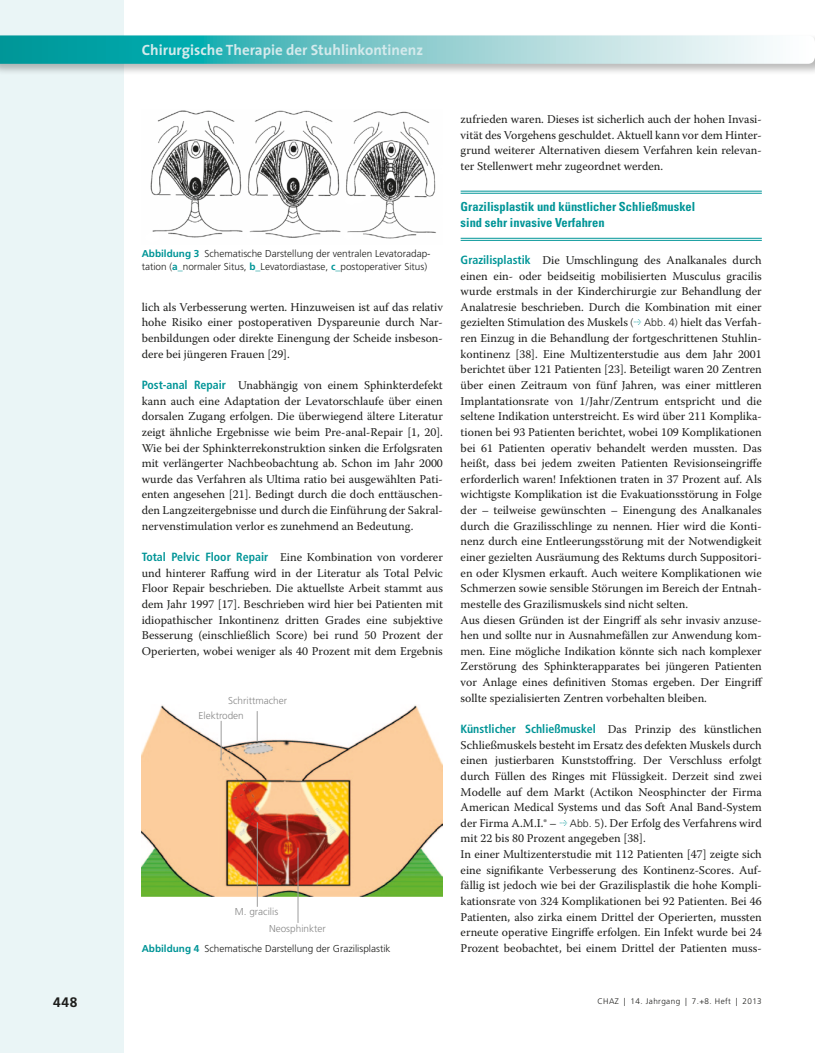
<style>
.page{position:relative;width:815px;height:1053px;background:#fff}
.page>*{position:absolute;margin:0;border:0;box-sizing:border-box;transform-origin:0 0}
.t1{font:700 15px "The Sans";color:#d4eaec}
.t2{font:700 13.75px "Frutiger LT Std";color:#1d1d1b}
.t3{font:700 condensed 12.5px/16.2px "Univers LT Std";color:#009597}
.t4{font:11.88px/15.6px "Warnock Pro";color:#1d1d1b;text-align:justify}
.t5{font:700 condensed 11.88px "Frutiger LT Std";color:#009597}
.t6{font:300 10px/13.8px "Frutiger LT Std";color:#1d1d1b}
.t7{font:300 10px/14.4px "Frutiger LT Std";color:#878787}
.t8{font:300 8.12px "Frutiger LT Std";letter-spacing:.05em;color:#1d1d1b}
.s1{font-weight:700;color:#009597}
.s2{font-family:"Frutiger LT Std";font-weight:700;font-stretch:condensed;color:#009597}
.s3{font-family:"Frutiger LT Std";font-weight:300;font-size:10.62px}
.s4{font-family:"Warnock Pro";font-weight:400;font-stretch:normal;color:#1d1d1b}
</style>
<div class="page">
<div style="left:0;top:0;width:124px;height:1052px;background:#eaf5f6"></div>
<div style="left:0;top:34px;width:815px;height:42px;background:#1d1d1b;opacity:.3"></div>
<svg style="left:0;top:35px;width:815px;height:29px"></svg>
<hr style="left:461px;top:191px;width:301px;height:1px;background:#009597">
<hr style="left:461px;top:193px;width:301px;height:1px;background:#009597">
<hr style="left:461px;top:238px;width:301px;height:1px;background:#009597">
<hr style="left:461px;top:240px;width:301px;height:1px;background:#009597">
<img style="left:150px;top:110px;width:286px;height:129px">
<img style="left:142px;top:705px;width:301px;height:191px">
<hr style="left:257px;top:711px;width:1px;height:30px;background:#9d9d9d">
<hr style="left:257px;top:822px;width:1px;height:84px;background:#9d9d9d">
<hr style="left:298px;top:847px;width:1px;height:75px;background:#9d9d9d">
<hr style="left:221px;top:720px;width:1px;height:39px;background:#9d9d9d">
<p class="t1" style="left:142px;top:38px;width:283px">Chirurgische Therapie der Stuhlinkontinenz</p>
<p class="t6" style="left:142px;top:246px;width:290px"><span class="s1">Abbildung 3</span> Schematische Darstellung der ventralen Levatoradap&shy;tation (<span class="s1">a_</span>normaler Situs, <span class="s1">b_</span>Levatordiastase, <span class="s1">c_</span>postoperativer Situs)</p>
<p class="t4" style="left:142px;top:299px;width:303px">lich als Verbesserung werten. Hinzuweisen ist auf das relativ hohe Risiko einer postoperativen Dyspareunie durch Nar&shy;benbildungen oder direkte Einengung der Scheide insbeson&shy;dere bei jüngeren Frauen [29].</p>
<p class="t4" style="left:142px;top:377px;width:303px"><span class="s2">Post-anal Repair</span> Unabhängig von einem Sphinkterdefekt kann auch eine Adaptation der Levatorschlaufe über einen dorsalen Zugang erfolgen. Die überwiegend ältere Literatur zeigt ähnliche Ergebnisse wie beim Pre-anal-Repair [1, 20].<br>Wie bei der Sphinkterrekonstruktion sinken die Erfolgsraten mit verlängerter Nachbeobachtung ab. Schon im Jahr 2000 wurde das Verfahren als Ultima ratio bei ausgewählten Pati&shy;enten angesehen [21]. Bedingt durch die doch enttäuschen&shy;den Langzeitergebnisse und durch die Einführung der Sakral&shy;nervenstimulation verlor es zunehmend an Bedeutung.</p>
<p class="t4" style="left:142px;top:549px;width:303px"><span class="s2">Total Pelvic Floor Repair</span> Eine Kombination von vorderer und hinterer Raffung wird in der Literatur als Total Pelvic Floor Repair beschrieben. Die aktuellste Arbeit stammt aus dem Jahr 1997 [17]. Beschrieben wird hier bei Patienten mit idiopathischer Inkontinenz dritten Grades eine subjektive Besserung (einschließlich Score) bei rund 50 Prozent der Operierten, wobei weniger als 40 Prozent mit dem Ergebnis</p>
<p class="t7" style="left:198px;top:693px;width:90px;text-indent:30px">Schrittmacher<br>Elektroden</p>
<p class="t7" style="left:235px;top:904px;width:45px">M. gracilis</p>
<p class="t7" style="left:269px;top:921px;width:58px">Neosphinkter</p>
<p class="t6" style="left:142px;top:941px;width:250px"><span class="s1">Abbildung 4</span> Schematische Darstellung der Grazilisplastik</p>
<p class="t4" style="left:461px;top:111px;width:303px">zufrieden waren. Dieses ist sicherlich auch der hohen Invasi&shy;vität des Vorgehens geschuldet. Aktuell kann vor dem Hinter&shy;grund weiterer Alternativen diesem Verfahren kein relevan&shy;ter Stellenwert mehr zugeordnet werden.</p>
<p class="t3" style="left:461px;top:198px;width:236px">Grazilisplastik und künstlicher Schließmuskel sind sehr invasive Verfahren</p>
<p class="t4" style="left:461px;top:252px;width:304px;text-align:left"><span class="s2">Grazilisplastik</span> Die Umschlingung des Analkanales durch einen ein- oder beidseitig mobilisierten Musculus gracilis wurde erstmals in der Kinderchirurgie zur Behandlung der Analatresie beschrieben. Durch die Kombination mit einer gezielten Stimulation des Muskels <span class="s3">( Abb. 4)</span> hielt das Verfah&shy;ren Einzug in die Behandlung der fortgeschrittenen Stuhlin&shy;kontinenz [38]. Eine Multizenterstudie aus dem Jahr 2001 berichtet über 121 Patienten [23]. Beteiligt waren 20 Zentren über einen Zeitraum von fünf Jahren, was einer mittleren Implantationsrate von 1/Jahr/Zentrum entspricht und die seltene Indikation unterstreicht. Es wird über 211 Komplika&shy;tionen bei 93 Patienten berichtet, wobei 109 Komplikationen bei 61 Patienten operativ behandelt werden mussten. Das heißt, dass bei jedem zweiten Patienten Revisionseingriffe erforderlich waren! Infektionen traten in 37 Prozent auf. Als wichtigste Komplikation ist die Evakuationsstörung in Folge der – teilweise gewünschten – Einengung des Analkanales durch die Grazilisschlinge zu nennen. Hier wird die Konti&shy;nenz durch eine Entleerungsstörung mit der Notwendigkeit einer gezielten Ausräumung des Rektums durch Suppositori&shy;en oder Klysmen erkauft. Auch weitere Komplikationen wie Schmerzen sowie sensible Störungen im Bereich der Entnah&shy;mestelle des Grazilismuskels sind nicht selten.<br>Aus diesen Gründen ist der Eingriff als sehr invasiv anzuse&shy;hen und sollte nur in Ausnahmefällen zur Anwendung kom&shy;men. Eine mögliche Indikation könnte sich nach komplexer Zerstörung des Sphinkterapparates bei jüngeren Patienten vor Anlage eines definitiven Stomas ergeben. Der Eingriff sollte spezialisierten Zentren vorbehalten bleiben.</p>
<p class="t5" style="left:461px;top:721px;width:303px">Künstlicher Schließmuskel <span class="s4">Das Prinzip des künstlichen</span></p>
<p class="t4" style="left:461px;top:736px;width:303px;text-align:left">Schließmuskels besteht im Ersatz des defekten Muskels durch einen justierbaren Kunststoffring. Der Verschluss erfolgt durch Füllen des Ringes mit Flüssigkeit. Derzeit sind zwei Modelle auf dem Markt (Actikon Neosphincter der Firma American Medical Systems und das Soft Anal Band-System der Firma A.M.I.® – <span class="s3">Abb. 5</span>). Der Erfolg des Verfahrens wird mit 22 bis 80 Prozent angegeben [38].<br>In einer Multizenterstudie mit 112 Patienten [47] zeigte sich eine signifikante Verbesserung des Kontinenz-Scores. Auf&shy;fällig ist jedoch wie bei der Grazilisplastik die hohe Kompli&shy;kationsrate von 324 Komplikationen bei 92 Patienten. Bei 46<br>Patienten, also zirka einem Drittel der Operierten, mussten erneute operative Eingriffe erfolgen. Ein Infekt wurde bei 24<br>Prozent beobachtet, bei einem Drittel der Patienten muss-</p>
<p class="t2" style="left:53px;top:994px;width:26px">448</p>
<p class="t8" style="left:597px;top:996px;width:166px">CHAZ | 14. Jahrgang | 7.+8. Heft | 2013</p>
</div>
